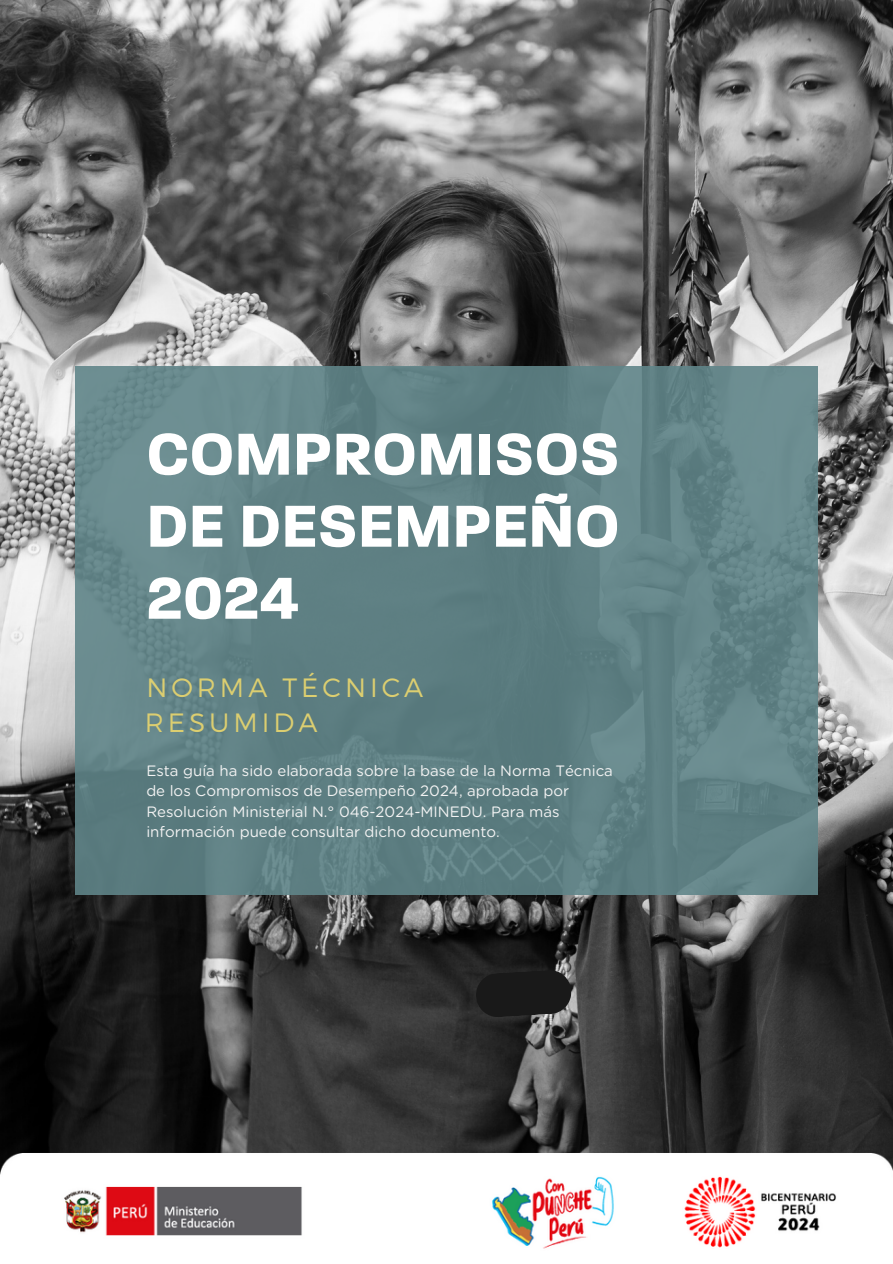
<style>
.page{position:relative;width:893px;height:1264px;background:#fff}
.page>*{position:absolute;margin:0;border:0;box-sizing:border-box;transform-origin:0 0}
.t1{font:700 63.9px/72px "Paralucent";color:#fff;text-align:justify}
.t2{font:300 26.4px "Montserrat";letter-spacing:.15em;color:#dcce70}
.t3{font:15px/20.2px "Gotham Rounded";color:#f3f3f3}
</style>
<div class="page">
<img style="left:0;top:0;width:892px;height:1141px">
<div style="left:76px;top:366px;width:741px;height:528px;background:#608589"></div>
<svg style="left:475px;top:969px;width:96px;height:48px;background:#232323"></svg>
<img style="left:0;top:1141px;width:892px;height:108px">
<h1 class="t1" style="left:146px;top:421px;width:475px">COMPROMISOS DE DESEMPEÑO 2024</h1>
<h2 class="t2" style="left:146px;top:670px;width:278px">NORMA TÉCNICA</h2>
<p class="t2" style="left:145px;top:705px;width:174px">RESUMIDA</p>
<h2 class="t3" style="left:146px;top:761px;width:468px">Esta guía ha sido elaborada sobre la base de la Norma Técnica de los Compromisos de Desempeño 2024, aprobada por Resolución Ministerial N.° 046-2024-MINEDU. Para más información puede consultar dicho documento.</h2>
</div>
